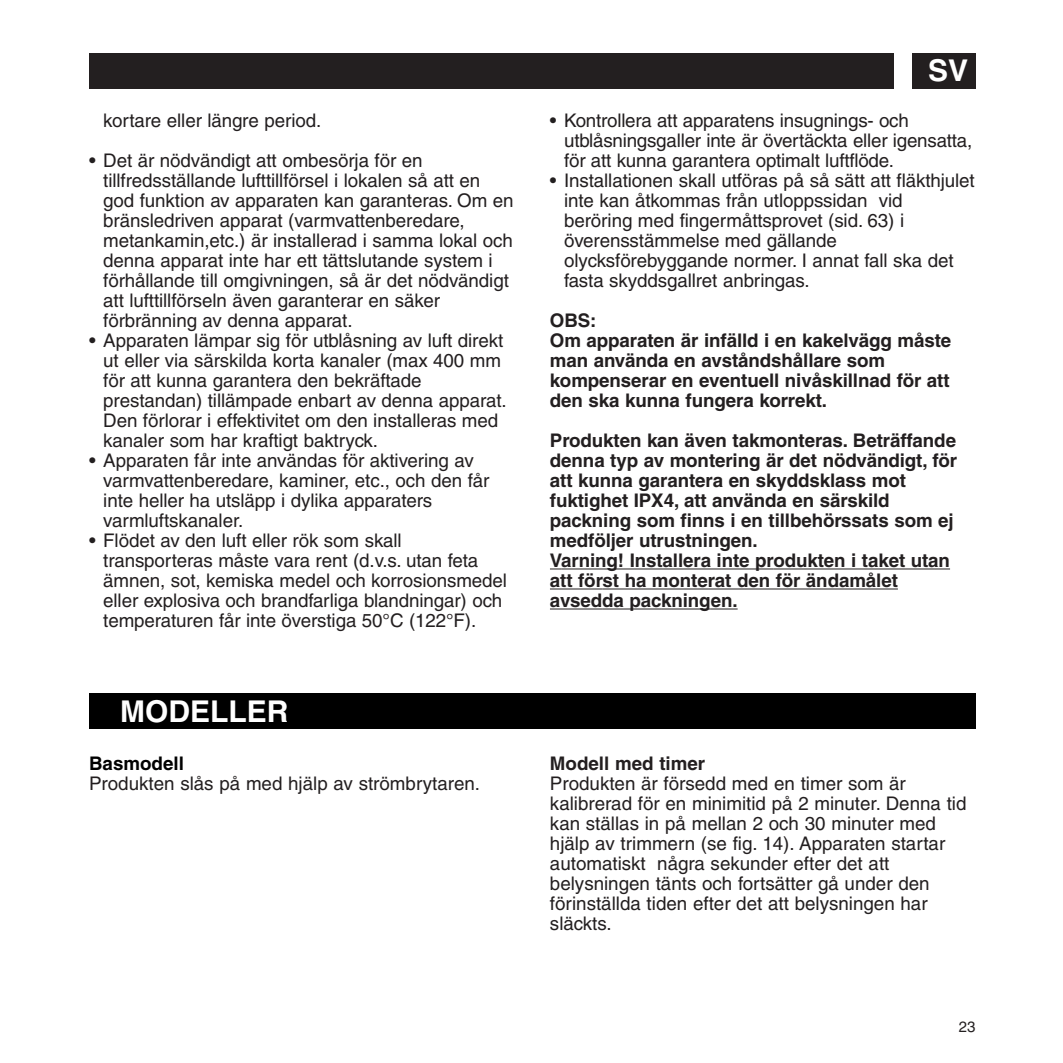
<style>
.page{position:relative;width:1063px;height:1063px;background:#fff}
.page>*{position:absolute;margin:0;border:0;box-sizing:border-box;transform-origin:0 0}
.t1{font:700 30px "Helvetica";color:#fff}
.t2{font:18.75px/20px "Helvetica";letter-spacing:-.005em;color:#231f20}
.t3{font:700 18.75px/20px "Helvetica";letter-spacing:-.005em;color:#231f20}
.t4{font:700 18.75px "Helvetica";color:#000}
.t5{font:15px "Helvetica";color:#231f20}
</style>
<div class="page">
<hr style="left:561px;top:568px;width:212px;height:1px;background:#231f20">
<hr style="left:773px;top:568px;width:177px;height:1px;background:#231f20">
<hr style="left:550px;top:588px;width:52px;height:1px;background:#231f20">
<hr style="left:602px;top:588px;width:295px;height:1px;background:#231f20">
<hr style="left:560px;top:608px;width:42px;height:1px;background:#231f20">
<hr style="left:602px;top:608px;width:59px;height:1px;background:#231f20">
<hr style="left:661px;top:608px;width:49px;height:1px;background:#231f20">
<svg style="left:710px;top:608px;width:27px;height:1px"></svg>
<div style="left:89px;top:53px;width:886px;height:36px;background:#231f20"></div>
<div style="left:893px;top:53px;width:18px;height:36px;background:#fff"></div>
<div style="left:89px;top:693px;width:886px;height:35px;background:#000"></div>
<p class="t2" style="left:103px;top:112px;width:219px">kortare eller längre period.</p>
<p class="t2" style="left:103px;top:152px;width:412px;text-indent:-14px">• Det är nödvändigt att ombesörja för en tillfredsställande lufttillförsel i lokalen så att en god funktion av apparaten kan garanteras. Om en bränsledriven apparat (varmvattenberedare, metankamin,etc.) är installerad i samma lokal och denna apparat inte har ett tättslutande system i förhållande till omgivningen, så är det nödvändigt att lufttillförseln även garanterar en säker förbränning av denna apparat.</p>
<p class="t2" style="left:103px;top:332px;width:405px;text-indent:-14px">• Apparaten lämpar sig för utblåsning av luft direkt ut eller via särskilda korta kanaler (max 400 mm för att kunna garantera den bekräftade prestandan) tillämpade enbart av denna apparat.<br>Den förlorar i effektivitet om den installeras med kanaler som har kraftigt baktryck.</p>
<p class="t2" style="left:103px;top:452px;width:387px;text-indent:-14px">• Apparaten får inte användas för aktivering av varmvattenberedare, kaminer, etc., och den får inte heller ha utsläpp i dylika apparaters varmluftskanaler.</p>
<p class="t2" style="left:103px;top:532px;width:405px;text-indent:-14px">• Flödet av den luft eller rök som skall transporteras måste vara rent (d.v.s. utan feta ämnen, sot, kemiska medel och korrosionsmedel eller explosiva och brandfarliga blandningar) och temperaturen får inte överstiga 50°C (122°F).</p>
<h1 class="t1" style="left:120px;top:700px;width:170px">MODELLER</h1>
<p class="t4" style="left:89px;top:756px;width:96px">Basmodell</p>
<p class="t2" style="left:89px;top:775px;width:392px">Produkten slås på med hjälp av strömbrytaren.</p>
<h1 class="t1" style="left:928px;top:59px;width:42px">SV</h1>
<p class="t2" style="left:564px;top:112px;width:410px;text-indent:-14px">• Kontrollera att apparatens insugnings- och utblåsningsgaller inte är övertäckta eller igensatta, för att kunna garantera optimalt luftflöde.</p>
<p class="t2" style="left:564px;top:172px;width:412px;text-indent:-14px">• Installationen skall utföras på så sätt att fläkthjulet inte kan åtkommas från utloppssidan vid beröring med fingermåttsprovet (sid. 63) i överensstämmelse med gällande olycksförebyggande normer. I annat fall ska det fasta skyddsgallret anbringas.</p>
<p class="t3" style="left:550px;top:312px;width:403px">OBS:<br>Om apparaten är infälld i en kakelvägg måste man använda en avståndshållare som kompenserar en eventuell nivåskillnad för att den ska kunna fungera korrekt.</p>
<p class="t3" style="left:550px;top:432px;width:409px">Produkten kan även takmonteras. Beträffande denna typ av montering är det nödvändigt, för att kunna garantera en skyddsklass mot fuktighet IPX4, att använda en särskild packning som finns i en tillbehörssats som ej medföljer utrustningen.<br>Varning! Installera inte produkten i taket utan att först ha monterat den för ändamålet avsedda packningen.</p>
<p class="t3" style="left:550px;top:755px;width:157px">Modell med timer</p>
<p class="t2" style="left:550px;top:775px;width:418px">Produkten är försedd med en timer som är kalibrerad för en minimitid på 2 minuter. Denna tid kan ställas in på mellan 2 och 30 minuter med hjälp av trimmern (se fig. 14). Apparaten startar automatiskt några sekunder efter det att belysningen tänts och fortsätter gå under den förinställda tiden efter det att belysningen har släckts.</p>
<p class="t5" style="left:958px;top:1020px;width:18px">23</p>
</div>
